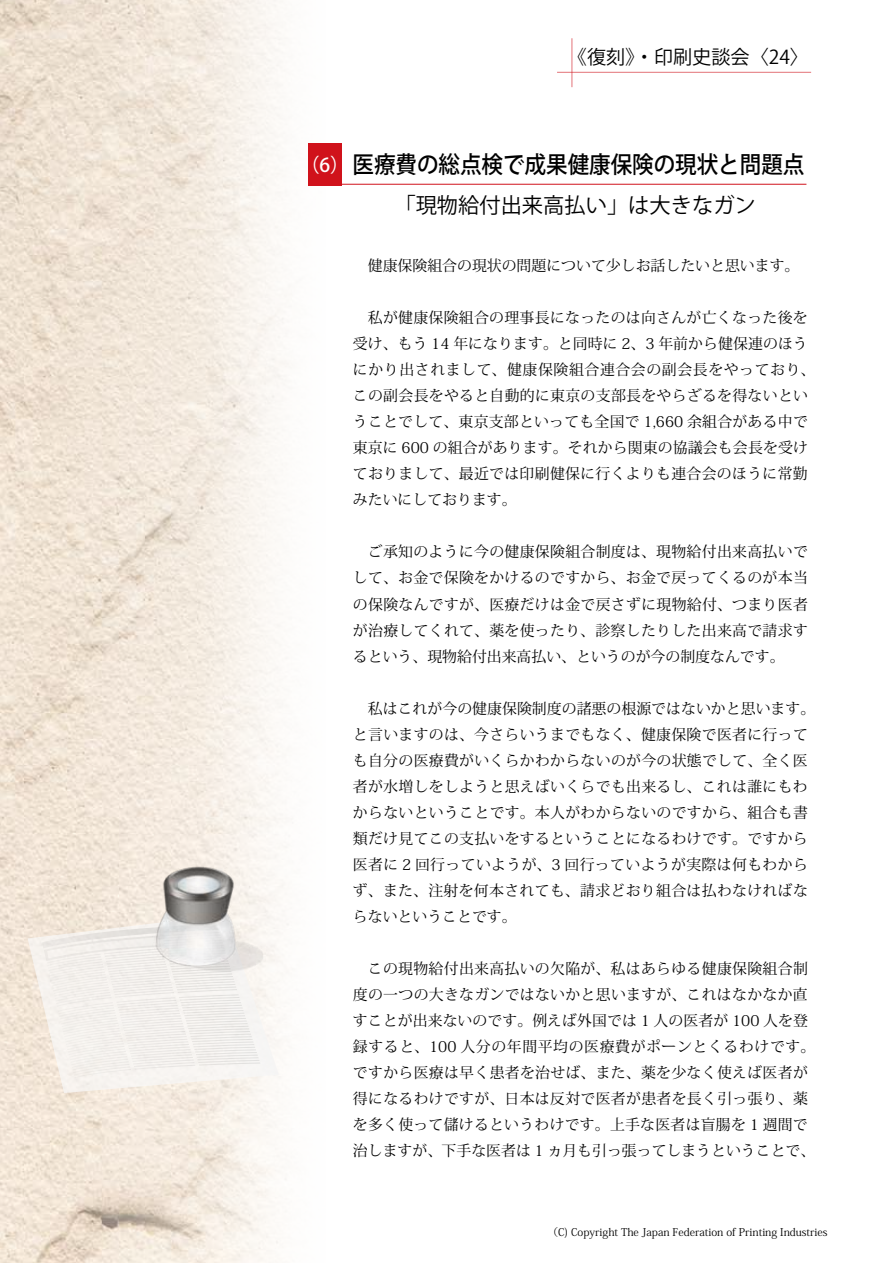
<style>
.page{position:relative;width:893px;height:1263px;background:#fff}
.page>*{position:absolute;margin:0;border:0;box-sizing:border-box;transform-origin:0 0}
.t1{font:500 23.4px "Koz Go Pro";color:#000;scale:.92 1}
.t2{font:21.3px "Koz Go Pro";color:#000}
.t3{font:19.2px "Koz Go Pro";color:#000}
.t4{font:500 19.2px "Koz Go Pro";color:#fff}
.t5{font:14.85px/26.1px "Koz Min Pro";letter-spacing:.02em;color:#000}
.t6{font:14.85px "Koz Min Pro";color:#000}
.t7{font:10.65px "Koz Min Pro";color:#000}
</style>
<div class="page">
<img style="left:0;top:0;width:329px;height:1263px">
<svg style="left:28px;top:915px;width:251px;height:178px"></svg>
<img style="left:152px;top:844px;width:114px;height:141px">
<hr style="left:572px;top:38px;width:1px;height:49px;background:#d0121b">
<hr style="left:557px;top:72px;width:254px;height:1px;background:#d0121b">
<div style="left:308px;top:143px;width:33px;height:42px;background:#d0121b"></div>
<hr style="left:308px;top:184px;width:498px;height:1px;background:#d0121b">
<p class="t3" style="left:568px;top:45px;width:243px">《復刻》・印刷史談会〉24〈</p>
<p class="t4" style="left:300px;top:152px;width:51px">（）6</p>
<h1 class="t1" style="left:352px;top:150px;width:493px">医療費の総点検で成果健康保険の現状と問題点</h1>
<h2 class="t2" style="left:394px;top:192px;width:363px">「現物給付出来高払い」は大きなガン</h2>
<p class="t6" style="left:368px;top:255px;width:433px">健康保険組合の現状の問題について少しお話したいと思います。</p>
<p class="t5" style="left:353px;top:304px;width:464px;text-indent:15px">私が健康保険組合の理事長になったのは向さんが亡くなった後を受け、もう 14 年になります。と同時に 2、3 年前から健保連のほうにかり出されまして、健康保険組合連合会の副会長をやっており、この副会長をやると自動的に東京の支部長をやらざるを得ないということでして、東京支部といっても全国で 1,660 余組合がある中で東京に 600 の組合があります。それから関東の協議会も会長を受けておりまして、最近では印刷健保に行くよりも連合会のほうに常勤みたいにしております。</p>
<p class="t5" style="left:353px;top:538px;width:456px;text-align:justify;text-indent:15px">ご承知のように今の健康保険組合制度は、現物給付出来高払いでして、お金で保険をかけるのですから、お金で戻ってくるのが本当の保険なんですが、医療だけは金で戻さずに現物給付、つまり医者が治療してくれて、薬を使ったり、診察したりした出来高で請求するという、現物給付出来高払い、というのが今の制度なんです。</p>
<p class="t5" style="left:353px;top:695px;width:464px;text-indent:15px">私はこれが今の健康保険制度の諸悪の根源ではないかと思います。と言いますのは、今さらいうまでもなく、健康保険で医者に行っても自分の医療費がいくらかわからないのが今の状態でして、全く医者が水増しをしようと思えばいくらでも出来るし、これは誰にもわからないということです。本人がわからないのですから、組合も書類だけ見てこの支払いをするということになるわけです。ですから医者に 2 回行っていようが、3 回行っていようが実際は何もわからず、また、注射を何本されても、請求どおり組合は払わなければならないということです。</p>
<p class="t5" style="left:353px;top:955px;width:464px;text-align:center">この現物給付出来高払いの欠陥が、私はあらゆる健康保険組合制<br>度の一つの大きなガンではないかと思いますが、これはなかなか直すことが出来ないのです。例えば外国では 1 人の医者が 100 人を登録すると、100 人分の年間平均の医療費がポーンとくるわけです。ですから医療は早く患者を治せば、また、薬を少なく使えば医者が得になるわけですが、日本は反対で医者が患者を長く引っ張り、薬を多く使って儲けるというわけです。上手な医者は盲腸を 1 週間で治しますが、下手な医者は 1 ヵ月も引っ張ってしまうということで、</p>
<p class="t7" style="left:547px;top:1225px;width:282px">（C) Copyright The Japan Federation of Printing Industries</p>
</div>
